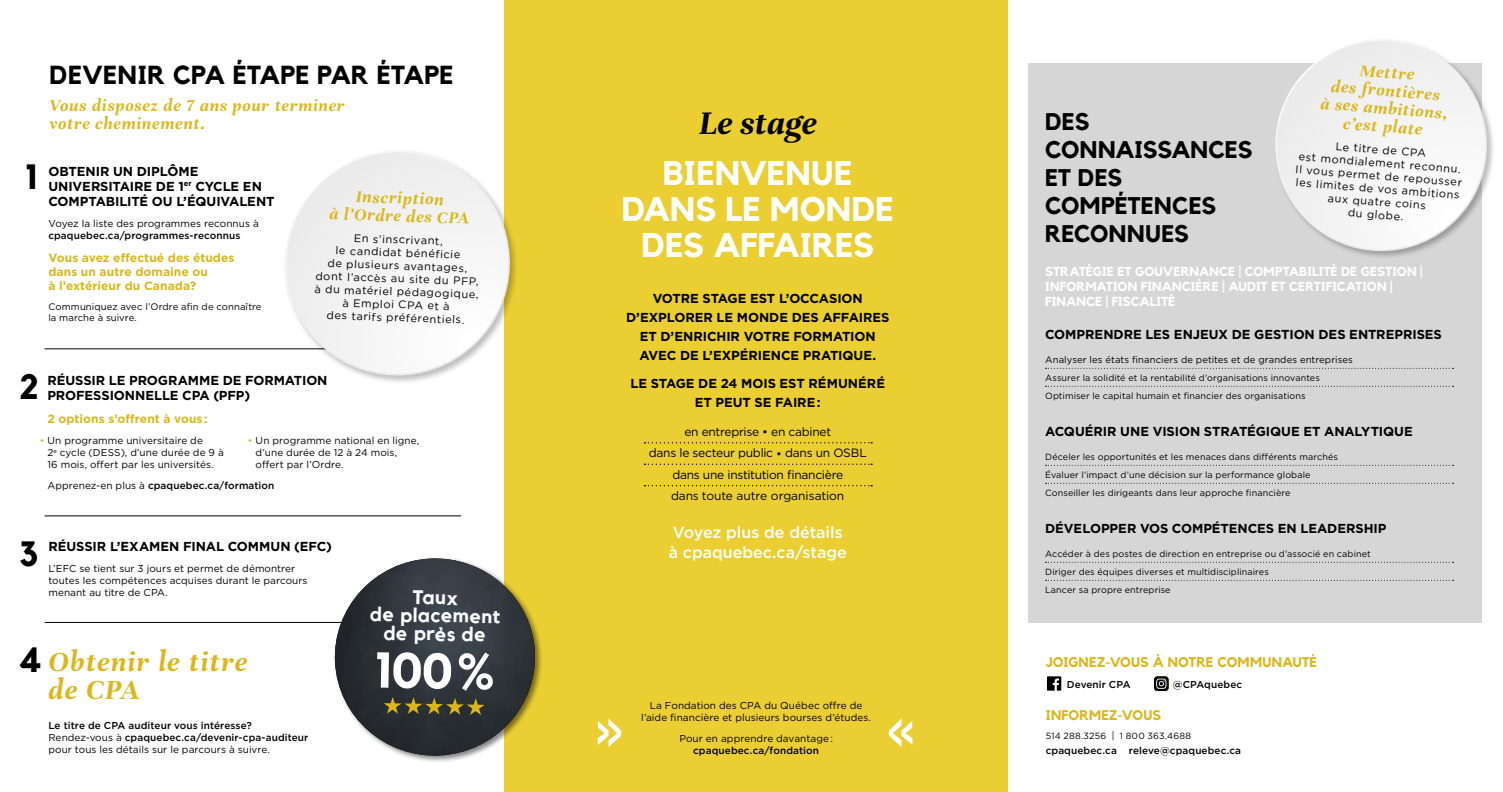
<style>
.page{position:relative;width:1503px;height:792px;background:#fff}
.page>*{position:absolute;margin:0;border:0;box-sizing:border-box;transform-origin:0 0}
.t1{font:700 53px "Kollektif";color:#fff}
.Titre_Blanc_Back{font:700 49.7px "Kollektif";color:#fff}
.t2{font:italic 700 36px "Unna";color:#000}
.t3{font:700 35px "Kollektif";color:#000}
.t4{font:700 34px/36px "Kollektif";letter-spacing:.005em;color:#fff;text-align:center}
.Bulle_Titre_info{font:italic 700 30px/28px "Unna";letter-spacing:.035em;color:#dbb71d}
.Titre_Gris_CAP_Gros{font:700 26px "Kollektif";letter-spacing:.005em;color:#000}
.Titre_Gris_CAP_Gros-2{font:700 24px/28px "Kollektif";letter-spacing:-.005em;color:#000}
.Titre_Blanc_Back-2{font:700 19.7px/18px "Kollektif";color:#fff;text-align:center}
.Bulle_Titre_info-2{font:italic 700 18px/18px "Unna";letter-spacing:.04em;color:#dbb71d;text-align:center}
.t5{font:500 16px/19.5px "Gotham";color:#fff}
.Titre_Jaune_CAP{font:700 14px "Kollektif";letter-spacing:.005em;color:#dbb71d}
.Titre_Étapes{font:700 13px/19px "Gotham";letter-spacing:-.005em;color:#000;text-align:center}
.Titre_Jaune_CAP-2{font:700 13px/15px "Kollektif";color:#fff}
.t6{font:12px "Gotham";letter-spacing:-.02em;color:#000}
.Texte_Jaune_12pts{font:700 12px/14px "Gotham";letter-spacing:.005em;color:#dbb71d}
.Bulle_info{font:11px/13px "Gotham";color:#000;text-align:center}
.Texte_Gris-10pts{font:10px/12px "Gotham";letter-spacing:.005em;color:#000}
.Texte_Gris-10pts-2{font:500 10px "Gotham";letter-spacing:.01em;color:#000}
.Texte_Gris-12pts{font:10px/12px "Gotham";letter-spacing:.005em;color:#000;text-align:center}
.Texte_Gris-12pts-2{font:500 10px "Gotham";letter-spacing:.01em;color:#000}
.Liste_seul{font:9.5px/11px "Gotham";letter-spacing:.01em;color:#000}
.Liste_Sous-ligne-poi{font:9px "Gotham";letter-spacing:.01em;color:#000}
.Liste_seul-2{font:9px "Gotham";letter-spacing:.01em;color:#000}
.Titre_Jaune_CAP-3{font:9px "Gotham";letter-spacing:.02em;color:#000}
.s1{font-weight:500}
.s2{color:#dbb71d}
.s3{font-weight:400}
.s4{font-size:9.9px}
</style>
<div class="page">
<div style="left:504px;top:0;width:504px;height:792px;background:#eace32"></div>
<div style="left:1028px;top:63px;width:454px;height:559px;background:#d6d6d6"></div>
<svg style="left:1275px;top:41px;width:218px;height:216px"></svg>
<svg style="left:644px;top:442px;width:228px;height:1px"></svg>
<svg style="left:644px;top:464px;width:228px;height:1px"></svg>
<svg style="left:644px;top:485px;width:228px;height:1px"></svg>
<svg style="left:1046px;top:368px;width:408px;height:1px"></svg>
<svg style="left:1046px;top:386px;width:408px;height:1px"></svg>
<svg style="left:1046px;top:465px;width:408px;height:1px"></svg>
<svg style="left:1046px;top:483px;width:408px;height:1px"></svg>
<svg style="left:1046px;top:562px;width:408px;height:1px"></svg>
<svg style="left:1046px;top:580px;width:408px;height:1px"></svg>
<hr style="left:45px;top:349px;width:416px;height:1px;background:#000">
<hr style="left:45px;top:516px;width:416px;height:1px;background:#000">
<hr style="left:45px;top:622px;width:416px;height:1px;background:#000">
<div style="left:333px;top:556px;width:210px;height:207px;background:#000;opacity:.48"></div>
<svg style="left:332px;top:556px;width:206px;height:202px"></svg>
<svg style="left:275px;top:152px;width:241px;height:230px"></svg>
<svg style="left:1154px;top:676px;width:15px;height:15px"></svg>
<svg style="left:1047px;top:676px;width:14px;height:15px"></svg>
<p class="t3" style="left:25px;top:156px;width:14px">1</p>
<p class="Titre_Gris_CAP_Gros" style="left:50px;top:60px;width:405px">DEVENIR CPA ÉTAPE PAR ÉTAPE</p>
<p class="Bulle_Titre_info-2" style="left:50px;top:97px;width:296px;text-align:left">Vous disposez de 7 ans pour terminer votre cheminement.</p>
<p class="Titre_Étapes" style="left:48px;top:163px;width:228px;line-height:15px;text-align:left">OBTENIR UN DIPLÔME<br>UNIVERSITAIRE DE 1<sup>er</sup> CYCLE EN<br>COMPTABILITÉ OU L’ÉQUIVALENT</p>
<p class="Texte_Gris-10pts" style="left:48px;top:217px;width:212px">Voyez la liste des programmes reconnus à <span class="s1">cpaquebec.ca/programmes-reconnus</span></p>
<p class="Texte_Jaune_12pts" style="left:48px;top:250px;width:188px">Vous avez effectué des études dans un autre domaine ou<br>à l’extérieur du Canada?</p>
<p class="Liste_seul" style="left:48px;top:301px;width:215px">Communiquez avec l’Ordre afin de connaître la marche à suivre.</p>
<p class="Bulle_Titre_info-2" style="left:330px;top:187px;width:141px;rotate:2deg">Inscription<br>à l’Ordre des CPA</p>
<p class="Bulle_info" style="left:317px;top:230px;width:166px;rotate:2deg">En s’inscrivant,<br>le candidat bénéficie<br>de plusieurs avantages, dont l’accès au site du PFP, à du matériel pédagogique, à Emploi CPA et à<br>des tarifs préférentiels.</p>
<p class="t3" style="left:19px;top:366px;width:21px">2</p>
<p class="Titre_Étapes" style="left:47px;top:373px;width:282px;line-height:15px;text-align:left">RÉUSSIR LE PROGRAMME DE FORMATION<br>PROFESSIONNELLE CPA (PFP)</p>
<p class="Texte_Jaune_12pts" style="left:47px;top:412px;width:162px">2 options s’offrent à vous :</p>
<p class="Texte_Gris-10pts" style="left:47px;top:435px;width:178px;text-indent:-8px"><span class="s2">•</span> Un programme universitaire de<br>2<sup>e</sup> cycle (DESS), d’une durée de 9 à<br>16 mois, offert par les universités.</p>
<p class="Texte_Gris-10pts" style="left:256px;top:435px;width:165px;text-indent:-8px"><span class="s2">•</span> Un programme national en ligne, d’une durée de 12 à 24 mois, offert par l’Ordre.</p>
<p class="Texte_Gris-10pts-2" style="left:47px;top:479px;width:229px"><span class="s3">Apprenez-en plus à</span> cpaquebec.ca/formation</p>
<p class="t3" style="left:19px;top:533px;width:21px">3</p>
<p class="Titre_Étapes" style="left:48px;top:537px;width:285px">RÉUSSIR L’EXAMEN FINAL COMMUN (EFC)</p>
<p class="Texte_Gris-10pts" style="left:48px;top:562px;width:261px">L’EFC se tient sur 3 jours et permet de démontrer toutes les compétences acquises durant le parcours menant au titre de CPA.</p>
<p class="t3" style="left:18px;top:639px;width:25px">4</p>
<p class="Bulle_Titre_info" style="left:48px;top:648px;width:200px">Obtenir le titre de CPA</p>
<p class="Texte_Gris-10pts-2" style="left:48px;top:719px;width:205px">Le titre de CPA auditeur vous intéresse?</p>
<p class="Texte_Gris-10pts" style="left:48px;top:731px;width:262px">Rendez-vous à <span class="s1">cpaquebec.ca/devenir-cpa-auditeur </span>pour tous les détails sur le parcours à suivre.</p>
<p class="Titre_Blanc_Back-2" style="left:371px;top:587px;width:131px;rotate:1deg">Taux<br>de placement de près de</p>
<p class="Titre_Blanc_Back" style="left:374px;top:641px;width:122px;rotate:1deg">100%</p>
<p class="t2" style="left:699px;top:103px;width:119px">Le stage</p>
<p class="t4" style="left:622px;top:155px;width:273px">BIENVENUE<br>DANS LE MONDE<br>DES AFFAIRES</p>
<p class="Titre_Étapes" style="left:626px;top:289px;width:265px">VOTRE STAGE EST L’OCCASION<br>D’EXPLORER LE MONDE DES AFFAIRES<br>ET D’ENRICHIR VOTRE FORMATION<br>AVEC DE L’EXPÉRIENCE PRATIQUE.</p>
<p class="Titre_Étapes" style="left:631px;top:374px;width:256px">LE STAGE DE 24 MOIS EST RÉMUNÉRÉ<br>ET PEUT SE FAIRE :</p>
<p class="t6" style="left:684px;top:424px;width:148px">en entreprise • en cabinet</p>
<p class="t6" style="left:649px;top:445px;width:219px">dans le secteur public • dans un OSBL</p>
<p class="t6" style="left:672px;top:467px;width:172px">dans une institution financière</p>
<p class="t6" style="left:671px;top:488px;width:175px">dans toute autre organisation</p>
<p class="t5" style="left:669px;top:523px;width:179px">Voyez plus de détails à cpaquebec.ca/stage</p>
<p class="t1" style="left:596px;top:700px;width:28px">»</p>
<p class="Texte_Gris-12pts" style="left:641px;top:699px;width:231px">La Fondation des CPA du Québec offre de l’aide financière et plusieurs bourses d’études.</p>
<p class="Texte_Gris-12pts" style="left:679px;top:732px;width:155px">Pour en apprendre davantage :</p>
<p class="Texte_Gris-12pts-2" style="left:693px;top:744px;width:127px">cpaquebec.ca/fondation</p>
<p class="t1" style="left:888px;top:700px;width:28px">«</p>
<p class="Bulle_Titre_info-2" style="left:1325px;top:58px;width:129px;rotate:5deg">Mettre<br>des frontières<br>à ses ambitions, c’est plate</p>
<p class="Bulle_info" style="left:1299px;top:136px;width:169px;rotate:5deg">Le titre de CPA<br>est mondialement reconnu.<br>Il vous permet de repousser les limites de vos ambitions aux quatre coins<br>du globe.</p>
<p class="Titre_Gris_CAP_Gros-2" style="left:1045px;top:107px;width:209px">DES<br>CONNAISSANCES<br>ET DES<br>COMPÉTENCES<br>RECONNUES</p>
<p class="Titre_Jaune_CAP-2" style="left:1045px;top:264px;width:379px">STRATÉGIE ET GOUVERNANCE | COMPTABILITÉ DE GESTION |<br>INFORMATION FINANCIÈRE | AUDIT ET CERTIFICATION |<br>FINANCE | FISCALITÉ</p>
<p class="Titre_Étapes" style="left:1045px;top:325px;width:398px">COMPRENDRE LES ENJEUX DE GESTION DES ENTREPRISES</p>
<p class="Liste_seul" style="left:1045px;top:354px;width:309px">Analyser les états financiers de petites et de grandes entreprises</p>
<p class="Liste_Sous-ligne-poi" style="left:1045px;top:372px;width:276px">Assurer la solidité et la rentabilité d’organisations innovantes</p>
<p class="Liste_Sous-ligne-poi" style="left:1045px;top:390px;width:262px">Optimiser le capital humain et financier des organisations</p>
<p class="Titre_Étapes" style="left:1045px;top:422px;width:369px">ACQUÉRIR UNE VISION STRATÉGIQUE ET ANALYTIQUE</p>
<p class="Liste_seul-2" style="left:1045px;top:451px;width:294px">Déceler les opportunités et les menaces dans différents marchés</p>
<p class="Liste_Sous-ligne-poi" style="left:1045px;top:469px;width:267px">Évaluer l’impact d’une décision sur la performance globale</p>
<p class="Liste_Sous-ligne-poi" style="left:1045px;top:487px;width:247px">Conseiller les dirigeants dans leur approche financière</p>
<p class="Titre_Étapes" style="left:1045px;top:519px;width:343px">DÉVELOPPER VOS COMPÉTENCES EN LEADERSHIP</p>
<p class="Liste_seul-2" style="left:1045px;top:548px;width:327px">Accéder à des postes de direction en entreprise ou d’associé en cabinet</p>
<p class="Liste_Sous-ligne-poi" style="left:1045px;top:566px;width:225px">Diriger des équipes diverses et multidisciplinaires</p>
<p class="Liste_Sous-ligne-poi" style="left:1045px;top:584px;width:127px">Lancer sa propre entreprise</p>
<p class="Titre_Jaune_CAP" style="left:1046px;top:654px;width:273px">JOIGNEZ-VOUS À NOTRE COMMUNAUTÉ</p>
<p class="Texte_Gris-10pts-2" style="left:1067px;top:677px;width:65px">Devenir CPA</p>
<p class="Texte_Gris-10pts-2" style="left:1173px;top:677px;width:71px">@CPAquebec</p>
<p class="Titre_Jaune_CAP" style="left:1046px;top:707px;width:117px">INFORMEZ-VOUS</p>
<p class="Titre_Jaune_CAP-3" style="left:1046px;top:730px;width:147px">514 288.3256 <span class="s4">|</span> 1 800 363.4688</p>
<p class="Texte_Gris-10pts-2" style="left:1046px;top:744px;width:197px">cpaquebec.ca releve@cpaquebec.ca</p>
</div>
